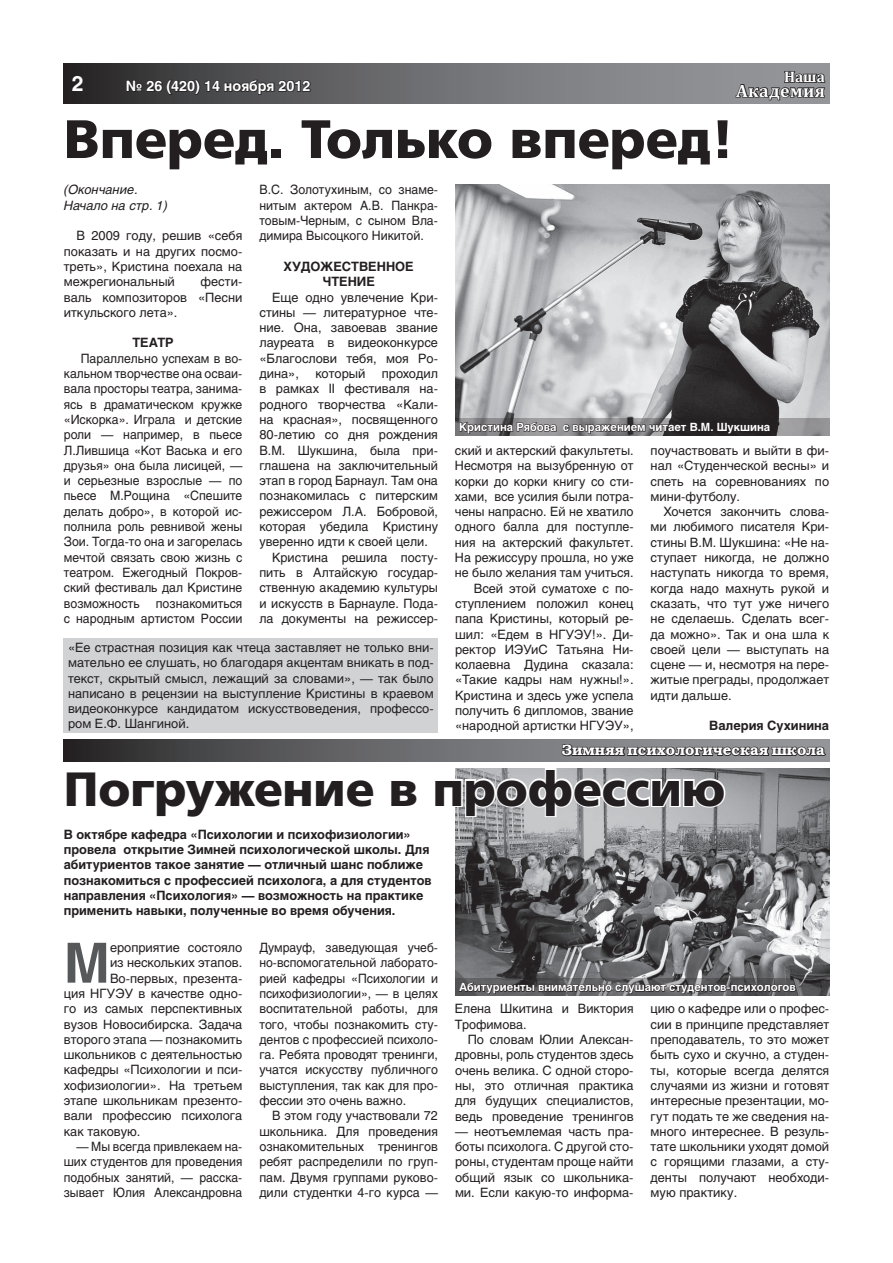
<style>
.page{position:relative;width:893px;height:1263px;background:#fff}
.page>*{position:absolute;margin:0;border:0;box-sizing:border-box;transform-origin:0 0}
.t1{font:700 54.9px "Helios";color:#57585a}
.t2{font:700 54px "AG Foreigner";color:#231f20}
.t3{font:700 48px "AG Foreigner";color:#231f20}
.t4{font:700 21px "Helios";color:#fff}
.t5{font:700 17.85px "Cambria";letter-spacing:.02em;color:#fff}
.t6{font:700 15.3px "Cambria";color:#fff}
.t7{font:600 15px "Bookman C";color:#fff}
.t8{font:700 14.25px "Helios";color:#fff}
.t9{font:12.75px/15.3px "Helios";color:#231f20;text-align:justify}
.t10{font:12.75px/15.3px "Helios";color:#231f20;text-align:justify;scale:.96 1}
.t11{font:12.75px/15.3px "Helios";color:#231f20;text-align:justify;scale:.95 1}
.t12{font:700 12.75px/15.3px "Helios";color:#231f20}
.t13{font:italic 12.75px/15.3px "Helios";color:#231f20}
.t14{font:700 11.25px "Helios";color:#fff}
</style>
<div class="page">
<svg style="left:64px;top:64px;width:765px;height:39px;background:#6a6b6d"></svg>
<svg style="left:734px;top:70px;width:92px;height:31px;background:#6b6b6d"></svg>
<svg style="left:125px;top:78px;width:186px;height:18px;background:#3a393a"></svg>
<img style="left:455px;top:769px;width:374px;height:209px">
<svg style="left:64px;top:739px;width:765px;height:23px;background:#4e4d4f"></svg>
<div style="left:64px;top:638px;width:374px;height:95px;background:#d1d2d4"></div>
<svg style="left:432px;top:739px;width:395px;height:80px"></svg>
<img style="left:455px;top:184px;width:374px;height:234px">
<svg style="left:455px;top:978px;width:374px;height:17px"></svg>
<svg style="left:458px;top:979px;width:338px;height:17px;background:#4f4d4f"></svg>
<svg style="left:455px;top:418px;width:374px;height:17px"></svg>
<svg style="left:459px;top:416px;width:312px;height:20px;background:#595759"></svg>
<h3 class="t4" style="left:72px;top:71px;width:13px">2</h3>
<p class="t8" style="left:126px;top:78px;width:186px">№ 26 (420) 14 ноября 2012</p>
<p class="t6" style="left:784px;top:66px;width:42px">Наша</p>
<h3 class="t5" style="left:736px;top:78px;width:90px">Академия</h3>
<h2 class="t2" style="left:64px;top:109px;width:672px">Вперед. Только вперед!</h2>
<p class="t10" style="left:259px;top:182px;width:186px">В.С. Золотухиным, со знаме&shy;нитым актером А.В. Панкра&shy;товым-Черным, с сыном Вла&shy;димира Высоцкого Никитой.</p>
<p class="t12" style="left:284px;top:259px;width:19px">Худо</p>
<p class="t12" style="left:320px;top:259px;width:32px">жеств</p>
<p class="t12" style="left:368px;top:259px;width:19px">енно</p>
<p class="t12" style="left:405px;top:259px;width:10px">е</p>
<p class="t12" style="left:322px;top:274px;width:54px">чтение</p>
<p class="t9" style="left:259px;top:289px;width:180px;text-indent:13px">Еще одно увлечение Кри&shy;стины — литературное чте&shy;ние. Она, завоевав звание лауреата в видеоконкурсе «Благослови тебя, моя Ро&shy;дина»,</p>
<p class="t13" style="left:64px;top:182px;width:105px">(Окончание.<br>Начало на стр. 1)</p>
<p class="t9" style="left:64px;top:228px;width:180px;text-indent:13px">В 2009 году, решив «себя показать и на других посмо&shy;треть», Кристина поехала на межрегиональный</p>
<p class="t9" style="left:64px;top:274px;width:180px;text-indent:137px">фести&shy;валь композиторов «Песни иткульского лета».</p>
<p class="t12" style="left:132px;top:335px;width:43px">Театр</p>
<p class="t10" style="left:64px;top:350px;width:188px;text-indent:17px">Параллельно успехам в во&shy;кальном творчестве она осваи&shy;вала просторы театра, занима&shy;ясь в драматическом кружке «Искорка». Играла и детские роли — например, в пьесе Л.Лившица «Кот Васька и его друзья» она была лисицей, — и серьезные взрослые — по пьесе М.Рощина «Спешите делать добро», в которой ис&shy;полнила роль ревнивой жены Зои. Тогда-то она и загорелась мечтой связать свою жизнь с театром. Ежегодный Покров&shy;ский фестиваль дал Кристине возможность</p>
<p class="t9" style="left:315px;top:366px;width:52px">который</p>
<p class="t9" style="left:382px;top:366px;width:58px">проходил</p>
<p class="t9" style="left:259px;top:381px;width:180px">в рамках II фестиваля на-</p>
<p class="t9" style="left:259px;top:396px;width:180px">родного творчества «Кали-</p>
<p class="t9" style="left:259px;top:412px;width:180px">на красная», посвященного</p>
<p class="t9" style="left:259px;top:427px;width:180px">80-летию со дня рождения</p>
<p class="t9" style="left:259px;top:442px;width:180px">В.М. Шукшина, была при-</p>
<p class="t9" style="left:259px;top:458px;width:180px">глашена на заключительный</p>
<p class="t9" style="left:259px;top:473px;width:180px">этап в город Барнаул. Там она</p>
<p class="t9" style="left:259px;top:488px;width:180px">познакомилась с питерским</p>
<p class="t9" style="left:259px;top:503px;width:180px">режиссером Л.А. Бобровой,</p>
<p class="t9" style="left:259px;top:519px;width:180px">которая убедила Кристину</p>
<p class="t9" style="left:259px;top:534px;width:170px">уверенно идти к своей цели.</p>
<p class="t9" style="left:272px;top:549px;width:167px">Кристина решила посту-</p>
<p class="t9" style="left:259px;top:565px;width:180px">пить в Алтайскую государ-</p>
<p class="t9" style="left:259px;top:580px;width:180px">ственную академию культуры</p>
<p class="t9" style="left:259px;top:595px;width:180px">и искусств в Барнауле. Пода-</p>
<p class="t9" style="left:259px;top:611px;width:180px">ла документы на режиссер-</p>
<p class="t14" style="left:459px;top:420px;width:313px">Кристина Рябова с выражением читает В.М. Шукшина</p>
<p class="t9" style="left:455px;top:443px;width:180px;text-align:right">ский и актерский факультеты.<br>Несмотря на вызубренную от корки до корки книгу со сти&shy;хами, все усилия были потра&shy;чены напрасно. Ей не хватило одного балла для поступле&shy;ния на актерский факультет.<br>На режиссуру прошла, но уже не было желания там учиться.<br>Всей этой суматохе с по&shy;ступлением положил конец папа Кристины, который ре&shy;шил: «Едем в НГУЭУ!». Ди&shy;ректор ИЭУиС Татьяна Ни&shy;колаевна Дудина сказала: «Такие кадры нам нужны!».<br>Кристина и здесь уже успела получить 6 дипломов, звание «народной артистки НГУЭУ»,</p>
<p class="t9" style="left:651px;top:443px;width:180px">поучаствовать и выйти в фи&shy;нал «Студенческой весны» и спеть на соревнованиях по мини-футболу.</p>
<p class="t9" style="left:651px;top:504px;width:180px;text-indent:13px">Хочется закончить слова&shy;ми любимого писателя Кри&shy;стины В.М. Шукшина: «Не на&shy;ступает никогда, не должно наступать никогда то время, когда надо махнуть рукой и сказать, что тут уже ничего не сделаешь. Сделать всег&shy;да можно». Так и она шла к своей цели — выступать на сцене — и, несмотря на пере&shy;житые преграды, продолжает идти дальше.</p>
<p class="t12" style="left:709px;top:718px;width:122px">Валерия Сухинина</p>
<p class="t10" style="left:64px;top:595px;width:188px;text-align:right">познакомиться<br>с народным артистом России</p>
<p class="t9" style="left:68px;top:640px;width:367px">«Ее страстная позиция как чтеца заставляет не только вни&shy;мательно ее слушать, но благодаря акцентам вникать в под&shy;текст, скрытый смысл, лежащий за словами», — так было написано в рецензии на выступление Кристины в краевом видеоконкурсе кандидатом искусствоведения, профессо&shy;ром Е.Ф. Шангиной.</p>
<h3 class="t3" style="left:64px;top:762px;width:663px">Погружение в профессию</h3>
<p class="t12" style="left:64px;top:827px;width:369px">В октябре кафедра «Психологии и психофизиологии» провела открытие Зимней психологической школы. Для абитуриентов такое занятие — отличный шанс поближе познакомиться с профессией психолога, а для студентов направления «Психология» — возможность на практике применить навыки, полученные во время обучения.</p>
<h1 class="t1" style="left:64px;top:931px;width:48px">М</h1>
<p class="t9" style="left:110px;top:940px;width:134px">ероприятие состояло</p>
<p class="t7" style="left:562px;top:741px;width:265px">Зимняя психологическая школа</p>
<p class="t11" style="left:259px;top:940px;width:189px">Думрауф, заведующая учеб&shy;но-вспомогательной лаборато&shy;рией кафедры «Психологии и психофизиологии», — в целях воспитательной работы, для того, чтобы познакомить сту&shy;дентов с профессией психоло&shy;га. Ребята проводят тренинги, учатся искусству публичного выступления, так как для про&shy;фессии это очень важно.</p>
<p class="t9" style="left:259px;top:1108px;width:180px;text-indent:13px">В этом году участвовали 72 школьника. Для проведения ознакомительных тренингов ребят распределили по груп&shy;пам. Двумя группами руково&shy;дили студентки 4-го курса —</p>
<p class="t9" style="left:110px;top:955px;width:134px">из нескольких этапов.</p>
<p class="t9" style="left:110px;top:970px;width:134px">Во-первых, презента-</p>
<p class="t9" style="left:64px;top:986px;width:180px">ция НГУЭУ в качестве одно-</p>
<p class="t9" style="left:64px;top:1001px;width:180px">го из самых перспективных</p>
<p class="t9" style="left:64px;top:1016px;width:180px">вузов Новосибирска. Задача</p>
<p class="t9" style="left:64px;top:1031px;width:180px">второго этапа — познакомить</p>
<p class="t9" style="left:64px;top:1047px;width:180px">школьников с деятельностью</p>
<p class="t9" style="left:64px;top:1062px;width:180px">кафедры «Психологии и пси-</p>
<p class="t9" style="left:64px;top:1077px;width:180px">хофизиологии». На третьем</p>
<p class="t9" style="left:64px;top:1093px;width:180px">этапе школьникам презенто-</p>
<p class="t9" style="left:64px;top:1108px;width:180px">вали профессию психолога</p>
<p class="t9" style="left:64px;top:1123px;width:78px">как таковую.</p>
<p class="t11" style="left:64px;top:1139px;width:189px;text-indent:13px">— Мы всегда привлекаем на&shy;ших студентов для проведения подобных занятий, — расска&shy;зывает Юлия Александровна</p>
<p class="t14" style="left:459px;top:981px;width:338px">Абитуриенты внимательно слушают студентов-психологов</p>
<p class="t9" style="left:455px;top:1001px;width:180px">Елена Шкитина и Виктория<br>Трофимова.</p>
<p class="t9" style="left:455px;top:1032px;width:180px;text-indent:13px">По словам Юлии Алексан&shy;дровны, роль студентов здесь очень велика. С одной сторо&shy;ны, это отличная практика для будущих специалистов, ведь проведение тренингов</p>
<p class="t9" style="left:455px;top:1123px;width:180px">— неотъемлемая часть пра&shy;боты психолога. С другой сто&shy;роны, студентам проще найти общий язык со школьника&shy;ми. Если какую-то информа-</p>
<p class="t9" style="left:651px;top:1001px;width:180px">цию о кафедре или о профес&shy;сии в принципе представляет преподаватель, то это может быть сухо и скучно, а студен&shy;ты, которые всегда делятся случаями из жизни и готовят интересные презентации, мо&shy;гут подать те же сведения на&shy;много интереснее. В резуль&shy;тате школьники уходят домой с горящими глазами, а сту&shy;денты получают необходи&shy;мую практику.</p>
</div>
